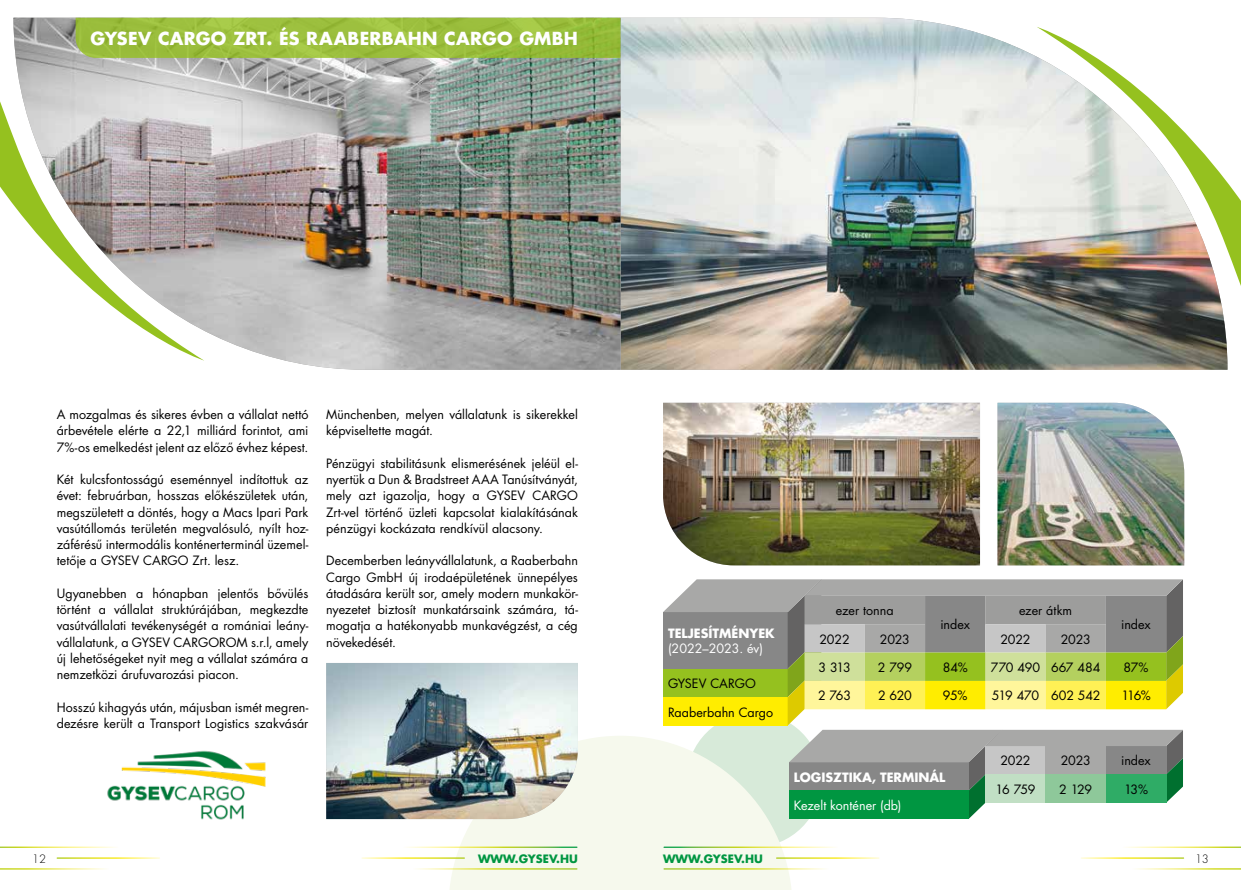
<style>
.page{position:relative;width:1241px;height:890px;background:#fff}
.page>*{position:absolute;margin:0;border:0;box-sizing:border-box;transform-origin:0 0}
.t1{font:700 17.5px "Futura LT Pro";letter-spacing:.015em;color:#fff}
.t2{font:12.5px/16.2px "Futura LT Pro";color:#000;text-align:justify}
.t3{font:700 12.5px "Futura LT Pro";color:#fff}
.t4{font:12.5px "Futura LT Pro";color:#fff}
.t5{font:12.5px "Futura LT Pro";letter-spacing:-.03em;color:#000}
.t6{font:700 11.25px "Futura LT Pro";color:#009641}
.t7{font:300 11.25px "Futura LT Pro";color:#000}
</style>
<div class="page">
<div style="left:448px;top:736px;width:344px;height:153px;background:#f6f9ed"></div>
<hr style="left:664px;top:868px;width:173px;height:1px;background:#fff">
<hr style="left:776px;top:857px;width:102px;height:1px;background:#fff">
<hr style="left:664px;top:846px;width:173px;height:1px;background:#fff">
<hr style="left:403px;top:868px;width:174px;height:1px;background:#fff">
<hr style="left:362px;top:857px;width:102px;height:1px;background:#fff">
<hr style="left:403px;top:846px;width:174px;height:1px;background:#fff">
<img style="left:620px;top:18px;width:607px;height:351px">
<img style="left:1036px;top:27px;width:204px;height:277px">
<img style="left:13px;top:18px;width:607px;height:351px">
<svg style="left:0;top:83px;width:204px;height:277px"></svg>
<svg style="left:76px;top:18px;width:544px;height:40px;background:#9abe3d"></svg>
<img style="left:663px;top:402px;width:316px;height:163px">
<img style="left:326px;top:663px;width:252px;height:156px">
<img style="left:997px;top:402px;width:186px;height:163px">
<svg style="left:663px;top:579px;width:519px;height:240px;background:#b0be91"></svg>
<img style="left:107px;top:750px;width:159px;height:70px">
<h1 class="t1" style="left:91px;top:25px;width:488px">GYSEV CARGO ZRT. ÉS RAABERBAHN CARGO GMBH</h1>
<p class="t2" style="left:57px;top:406px;width:253px">A mozgalmas és sikeres évben a vállalat nettó árbevétele elérte a 22,1 milliárd forintot, ami 7%-os emelkedést jelent az előző évhez képest.</p>
<p class="t2" style="left:57px;top:471px;width:253px">Két kulcsfontosságú eseménnyel indítottuk az évet: februárban, hosszas előkészületek után, megszületett a döntés, hogy a Macs Ipari Park vasútállomás területén megvalósuló, nyílt hoz&shy;záférésű intermodális konténerterminál üzemel&shy;tetője a GYSEV CARGO Zrt. lesz.</p>
<p class="t2" style="left:57px;top:585px;width:253px">Ugyanebben a hónapban jelentős bővülés történt a vállalat struktúrájában, megkezdte vasútvállalati tevékenységét a romániai leány&shy;vállalatunk, a GYSEV CARGOROM s.r.l, amely új lehetőségeket nyit meg a vállalat számára a nemzetközi árufuvarozási piacon.</p>
<p class="t2" style="left:57px;top:698px;width:253px">Hosszú kihagyás után, májusban ismét megren&shy;dezésre került a Transport Logistics szakvásár</p>
<p class="t2" style="left:326px;top:406px;width:253px">Münchenben, melyen vállalatunk is sikerekkel képviseltette magát.</p>
<p class="t2" style="left:326px;top:455px;width:253px">Pénzügyi stabilitásunk elismerésének jeléül el&shy;nyertük a Dun &amp; Bradstreet AAA Tanúsítványát, mely azt igazolja, hogy a GYSEV CARGO Zrt-vel történő üzleti kapcsolat kialakításának pénzügyi kockázata rendkívül alacsony.</p>
<p class="t2" style="left:326px;top:552px;width:253px">Decemberben leányvállalatunk, a Raaberbahn Cargo GmbH új irodaépületének ünnepélyes átadására került sor, amely modern munkakör&shy;nyezetet biztosít munkatársaink számára, tá&shy;mogatja a hatékonyabb munkavégzést, a cég növekedését.</p>
<p class="t3" style="left:668px;top:623px;width:108px">TELJESÍTMÉNYEK</p>
<p class="t4" style="left:668px;top:640px;width:96px">(2022–2023. év)</p>
<p class="t2" style="left:668px;top:675px;width:89px">GYSEV CARGO</p>
<p class="t2" style="left:668px;top:703px;width:106px">Raaberbahn Cargo</p>
<p class="t2" style="left:835px;top:602px;width:59px">ezer tonna</p>
<p class="t2" style="left:940px;top:616px;width:31px">index</p>
<p class="t2" style="left:1018px;top:602px;width:55px">ezer átkm</p>
<p class="t2" style="left:1120px;top:616px;width:31px">index</p>
<p class="t2" style="left:819px;top:630px;width:32px">2022</p>
<p class="t2" style="left:879px;top:630px;width:31px">2023</p>
<p class="t2" style="left:1000px;top:630px;width:32px">2022</p>
<p class="t2" style="left:1060px;top:630px;width:31px">2023</p>
<p class="t2" style="left:818px;top:659px;width:34px">3 313</p>
<p class="t2" style="left:877px;top:659px;width:36px">2 799</p>
<p class="t2" style="left:942px;top:659px;width:26px">84%</p>
<p class="t2" style="left:990px;top:659px;width:111px">770 490 667 484</p>
<p class="t2" style="left:1123px;top:659px;width:26px">87%</p>
<p class="t2" style="left:818px;top:687px;width:35px">2 763</p>
<p class="t2" style="left:877px;top:687px;width:35px">2 620</p>
<p class="t2" style="left:942px;top:687px;width:26px">95%</p>
<p class="t5" style="left:991px;top:687px;width:110px">519 470 602 542</p>
<p class="t2" style="left:1121px;top:687px;width:31px">116%</p>
<p class="t3" style="left:793px;top:767px;width:153px">LOGISZTIKA, TERMINÁL</p>
<p class="t4" style="left:793px;top:796px;width:109px">Kezelt konténer (db)</p>
<p class="t2" style="left:1000px;top:752px;width:32px">2022</p>
<p class="t2" style="left:1060px;top:752px;width:31px">2023</p>
<p class="t2" style="left:1120px;top:752px;width:31px">index</p>
<p class="t2" style="left:995px;top:780px;width:41px">16 759</p>
<p class="t2" style="left:1058px;top:780px;width:35px">2 129</p>
<p class="t2" style="left:1123px;top:780px;width:25px">13%</p>
<p class="t7" style="left:32px;top:851px;width:15px">12</p>
<p class="t6" style="left:478px;top:849px;width:101px">WWW.GYSEV.HU</p>
<p class="t6" style="left:663px;top:849px;width:101px">WWW.GYSEV.HU</p>
<p class="t7" style="left:1194px;top:851px;width:15px">13</p>
</div>
